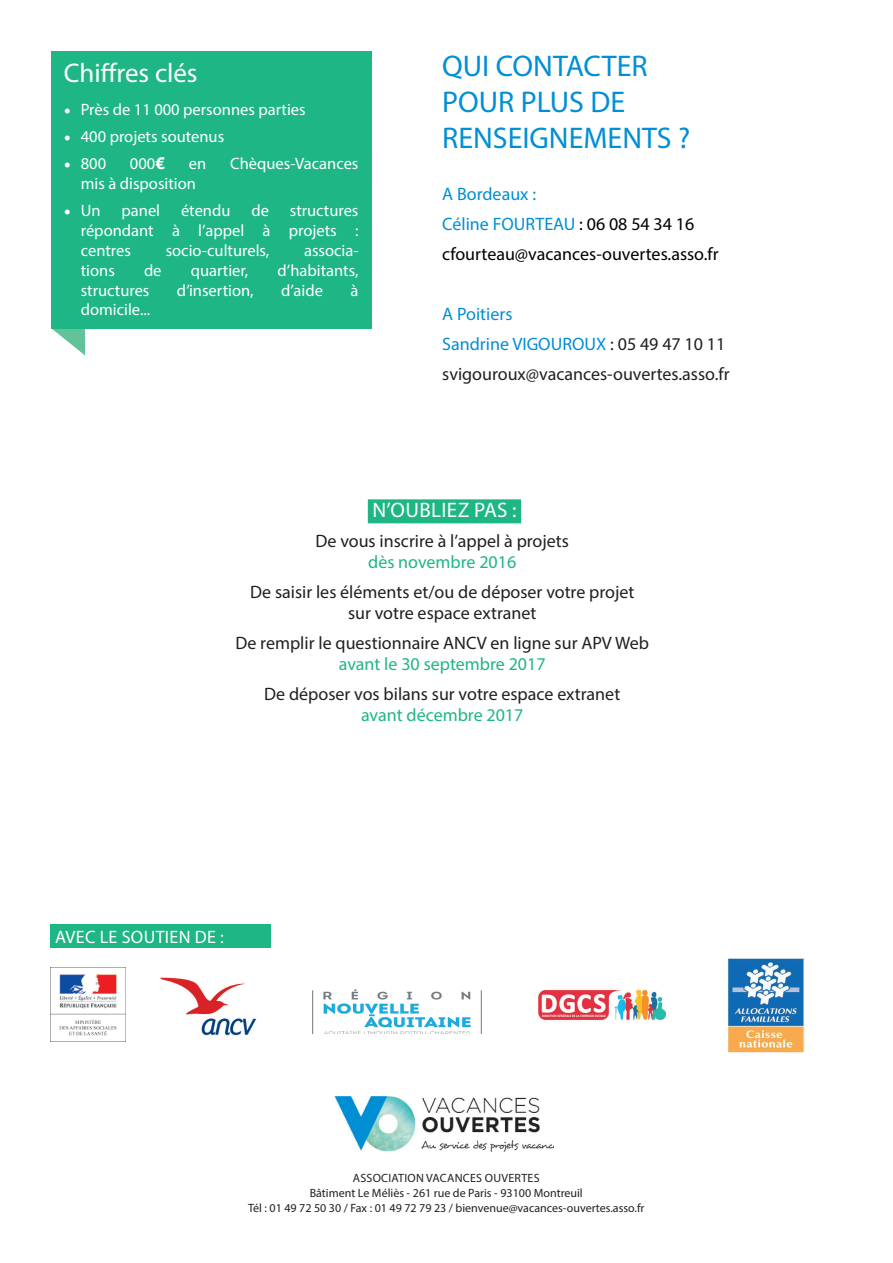
<style>
.page{position:relative;width:893px;height:1263px;background:#fff}
.page>*{position:absolute;margin:0;border:0;box-sizing:border-box;transform-origin:0 0}
.t1{font:30px/36px "Myriad Pro";color:#008fd5}
.t2{font:27px "Myriad Pro";color:#fff}
.t3{font:21px "Myriad Pro";letter-spacing:.02em;color:#fff}
.t4{font:18px/30px "Myriad Pro";color:#231f20}
.t5{font:18px/30px "Myriad Pro";color:#000}
.t6{font:18px "Myriad Pro";color:#1eb684}
.t7{font:18px "Myriad Pro";letter-spacing:.02em;color:#fff}
.t8{font:16.5px/19.8px "Myriad Pro";color:#fff;text-align:justify}
.t9{font:12px/15px "Myriad Pro";color:#231f20;text-align:center}
.s1{font-family:"Minion Pro";font-weight:700;font-size:18px}
.s2{font-family:"Avenir";font-weight:900}
.s3{color:#008fd5}
</style>
<div class="page">
<svg style="left:51px;top:328px;width:34px;height:27px"></svg>
<div style="left:368px;top:499px;width:153px;height:24px;background:#1eb684"></div>
<img style="left:334px;top:1096px;width:219px;height:56px">
<div style="left:51px;top:51px;width:320px;height:277px;background:#1eb684"></div>
<img style="left:160px;top:977px;width:96px;height:58px">
<div style="left:51px;top:924px;width:220px;height:23px;background:#1eb684"></div>
<img style="left:51px;top:974px;width:74px;height:62px">
<img style="left:538px;top:988px;width:129px;height:34px">
<img style="left:313px;top:989px;width:168px;height:44px">
<img style="left:728px;top:958px;width:76px;height:94px">
<h2 class="t2" style="left:64px;top:57px;width:135px">Chiffres clés</h2>
<p class="t8" style="left:64px;top:100px;width:243px"><span class="s1">•</span> Près de 11 000 personnes parties</p>
<p class="t8" style="left:64px;top:127px;width:162px"><span class="s1">•</span> 400 projets soutenus</p>
<p class="t8" style="left:64px;top:154px;width:44px"><span class="s1">•</span> 800</p>
<p class="t8" style="left:130px;top:154px;width:37px">000<span class="s2">€</span></p>
<p class="t8" style="left:189px;top:154px;width:19px">en</p>
<p class="t8" style="left:230px;top:154px;width:130px">Chèques-Vacances</p>
<p class="t8" style="left:81px;top:174px;width:117px">mis à disposition</p>
<p class="t8" style="left:64px;top:201px;width:38px"><span class="s1">•</span> Un</p>
<p class="t8" style="left:121px;top:201px;width:40px">panel</p>
<p class="t8" style="left:181px;top:201px;width:51px">étendu</p>
<p class="t8" style="left:251px;top:201px;width:19px">de</p>
<p class="t8" style="left:81px;top:201px;width:279px;text-indent:209px">structures répondant à l’appel à projets : centres</p>
<p class="t8" style="left:166px;top:240px;width:105px">socio-culturels,</p>
<p class="t8" style="left:304px;top:240px;width:56px">associa-</p>
<p class="t8" style="left:81px;top:260px;width:36px">tions</p>
<p class="t8" style="left:144px;top:260px;width:19px">de</p>
<p class="t8" style="left:191px;top:260px;width:59px">quartier,</p>
<p class="t8" style="left:278px;top:260px;width:82px">d’habitants,</p>
<p class="t8" style="left:81px;top:280px;width:70px">structures</p>
<p class="t8" style="left:177px;top:280px;width:78px">d’insertion,</p>
<p class="t8" style="left:281px;top:280px;width:43px">d’aide</p>
<p class="t8" style="left:350px;top:280px;width:9px">à</p>
<p class="t8" style="left:81px;top:300px;width:71px">domicile...</p>
<h1 class="t1" style="left:442px;top:48px;width:249px">QUI CONTACTER<br>POUR PLUS DE<br>RENSEIGNEMENTS ?</h1>
<p class="t5" style="left:442px;top:178px;width:278px"><span class="s3">A Bordeaux :<br>Céline FOURTEAU</span> : 06 08 54 34 16 cfourteau@vacances-ouvertes.asso.fr</p>
<p class="t4" style="left:442px;top:298px;width:289px"><span class="s3">A Poitiers<br>Sandrine VIGOUROUX</span> : 05 49 47 10 11 svigouroux@vacances-ouvertes.asso.fr</p>
<p class="t3" style="left:372px;top:497px;width:146px">N’OUBLIEZ PAS :</p>
<p class="t4" style="left:315px;top:526px;width:255px">De vous inscrire à l’appel à projets</p>
<p class="t6" style="left:368px;top:551px;width:150px">dès novembre 2016</p>
<p class="t4" style="left:250px;top:581px;width:386px;line-height:21px;text-align:center">De saisir les éléments et/ou de déposer votre projet sur votre espace extranet</p>
<p class="t4" style="left:235px;top:628px;width:415px">De remplir le questionnaire ANCV en ligne sur APV Web</p>
<p class="t6" style="left:339px;top:653px;width:208px">avant le 30 septembre 2017</p>
<p class="t4" style="left:264px;top:679px;width:358px">De déposer vos bilans sur votre espace extranet</p>
<p class="t6" style="left:361px;top:704px;width:164px">avant décembre 2017</p>
<p class="t7" style="left:55px;top:926px;width:170px">AVEC LE SOUTIEN DE :</p>
<p class="t9" style="left:248px;top:1170px;width:398px">ASSOCIATION VACANCES OUVERTES<br>Bâtiment Le Méliès - 261 rue de Paris - 93100 Montreuil<br>Tél : 01 49 72 50 30 / Fax : 01 49 72 79 23 / bienvenue@vacances-ouvertes.asso.fr</p>
</div>
